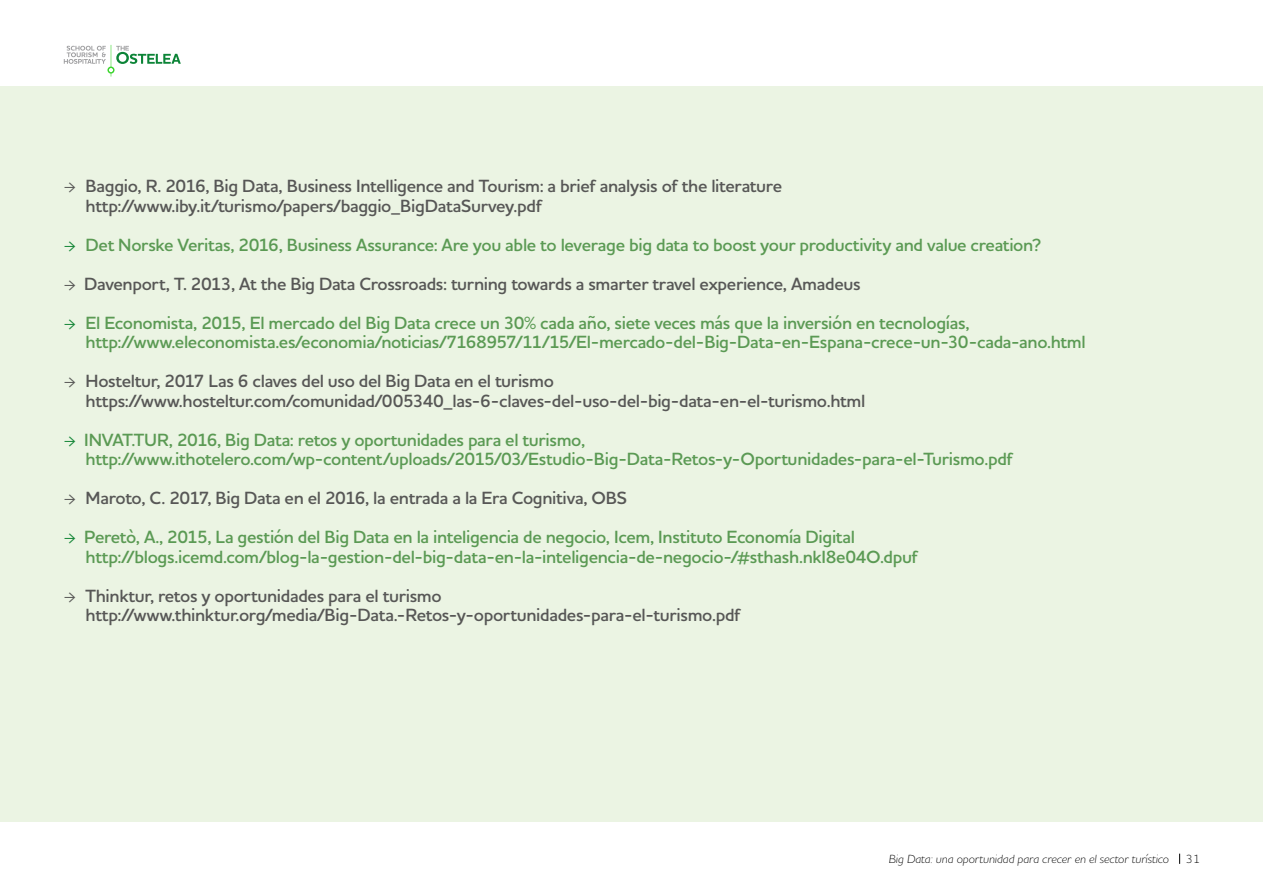
<style>
.page{position:relative;width:1263px;height:893px;background:#fff}
.page>*{position:absolute;margin:0;border:0;box-sizing:border-box;transform-origin:0 0}
.t1{font:600 18px/19.5px "Houschka Pro";letter-spacing:-.02em;color:#5b9a54}
.t2{font:600 18px/19.5px "Houschka Pro";letter-spacing:-.02em;color:#575756}
.t3{font:italic 300 12px "Houschka Pro";color:#000}
.t4{font:300 12px "Houschka Pro";color:#000}
.s1{font-family:"Minion Pro"}
.s2{font-family:"Minion Pro";color:#148637}
</style>
<div class="page">
<div style="left:1px;top:86px;width:1262px;height:735px;background:#ebf4e3"></div>
<svg style="left:64px;top:45px;width:117px;height:32px"></svg>
<p class="t2" style="left:64px;top:174px;width:111px"><span class="s1">→</span> EUROSTAT</p>
<p class="t2" style="left:86px;top:176px;width:698px">Baggio, R. 2016, Big Data, Business Intelligence and Tourism: a brief analysis of the literature http://www.iby.it/turismo/papers/baggio_BigDataSurvey.pdf</p>
<p class="t1" style="left:64px;top:235px;width:978px"><span class="s2">→</span> Det Norske Veritas, 2016, Business Assurance: Are you able to leverage big data to boost your productivity and value creation?</p>
<p class="t2" style="left:64px;top:274px;width:798px"><span class="s1">→</span> Davenport, T. 2013, At the Big Data Crossroads: turning towards a smarter travel experience, Amadeus</p>
<p class="t1" style="left:86px;top:313px;width:1002px;text-indent:-21px"><span class="s2">→</span> El Economista, 2015, El mercado del Big Data crece un 30% cada año, siete veces más que la inversión en tecnologías, http://www.eleconomista.es/economia/noticias/7168957/11/15/El-mercado-del-Big-Data-en-Espana-crece-un-30-cada-ano.html</p>
<p class="t2" style="left:86px;top:371px;width:781px;text-indent:-21px"><span class="s1">→</span> Hosteltur, 2017 Las 6 claves del uso del Big Data en el turismo https://www.hosteltur.com/comunidad/005340_las-6-claves-del-uso-del-big-data-en-el-turismo.html</p>
<p class="t1" style="left:86px;top:430px;width:929px;text-indent:-21px"><span class="s2">→</span> INVAT.TUR, 2016, Big Data: retos y oportunidades para el turismo, http://www.ithotelero.com/wp-content/uploads/2015/03/Estudio-Big-Data-Retos-y-Oportunidades-para-el-Turismo.pdf</p>
<p class="t2" style="left:64px;top:488px;width:564px"><span class="s1">→</span> Maroto, C. 2017, Big Data en el 2016, la entrada a la Era Cognitiva, OBS</p>
<p class="t1" style="left:86px;top:527px;width:834px;text-indent:-21px"><span class="s2">→</span> Peretò, A., 2015, La gestión del Big Data en la inteligencia de negocio, Icem, Instituto Economía Digital http://blogs.icemd.com/blog-la-gestion-del-big-data-en-la-inteligencia-de-negocio-/#sthash.nkI8e04O.dpuf</p>
<p class="t2" style="left:86px;top:586px;width:657px;text-indent:-21px"><span class="s1">→</span> Thinktur, retos y oportunidades para el turismo http://www.thinktur.org/media/Big-Data.-Retos-y-oportunidades-para-el-turismo.pdf</p>
<p class="t3" style="left:889px;top:851px;width:282px">Big Data: una oportunidad para crecer en el sector turístico</p>
<p class="t4" style="left:1186px;top:851px;width:16px">31</p>
</div>
